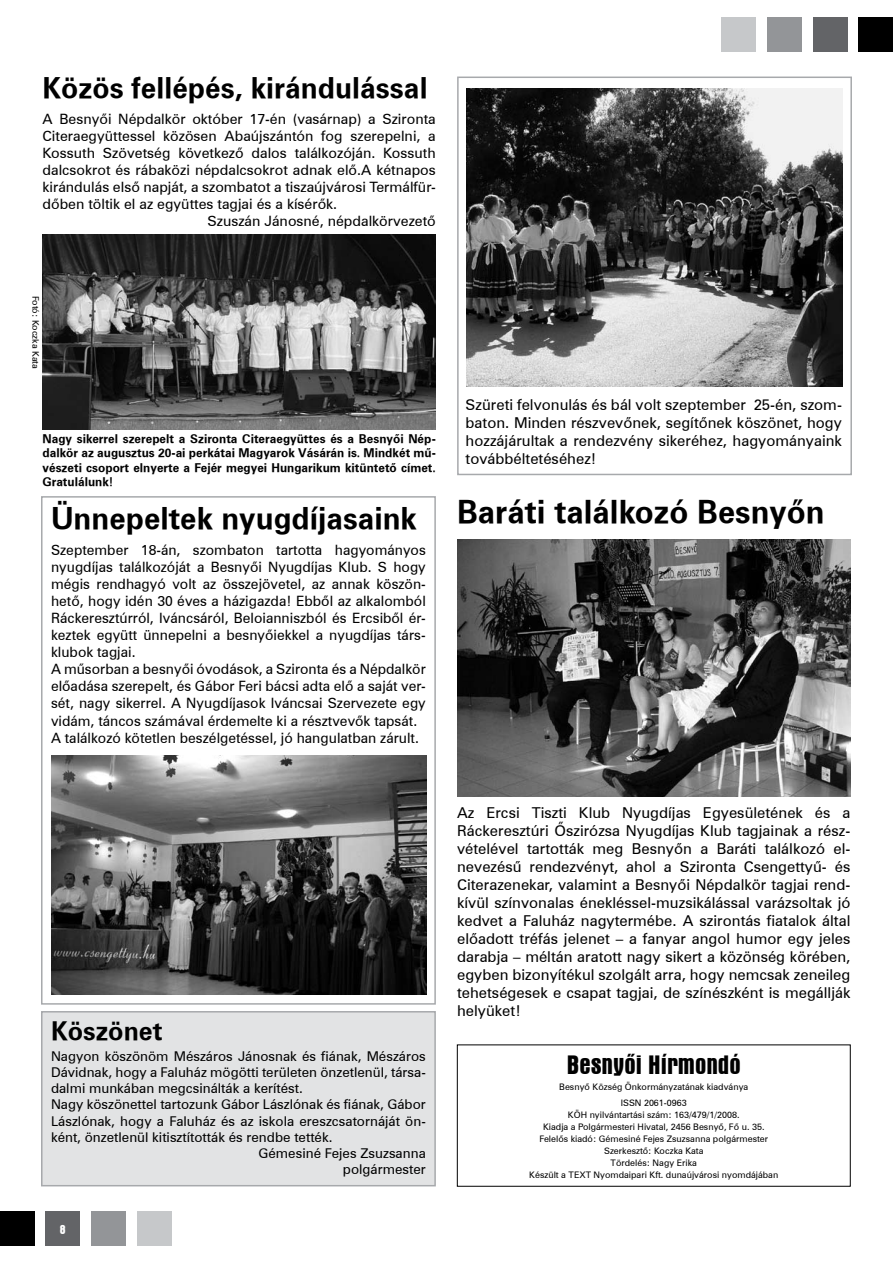
<style>
.page{position:relative;width:893px;height:1263px;background:#fff}
.page>*{position:absolute;margin:0;border:0;box-sizing:border-box;transform-origin:0 0}
.t1{font:31.5px "H Zurich BT Bold";color:#000}
.t2{font:30px "H Zurich BT Bold";color:#000}
.t3{font:28.5px "H Zurich BT Bold";color:#000}
.t4{font:27px "H Aurora Bd Cn BT";color:#000}
.t5{font:25.5px "H Zurich BT Bold";color:#000}
.t6{font:15px/18px "H Zurich BT";color:#000;text-align:justify}
.t7{font:14.25px/17.1px "H Zurich BT";color:#000}
.t8{font:13.5px "H Zurich BT";color:#000}
.t9{font:13.5px "H Aurora Bd Cn BT";color:#fff}
.t10{font:12px/14.4px "H Zurich BT Bold";color:#000;text-align:justify}
.t11{font:9px/12px "H Zurich BT";color:#000;text-align:center}
</style>
<div class="page">
<div style="left:457px;top:77px;width:395px;height:398px;border:2px solid #a7a9ac"></div>
<div style="left:0;top:1212px;width:34px;height:34px;background:#000"></div>
<div style="left:46px;top:1212px;width:34px;height:34px;background:#636467"></div>
<div style="left:92px;top:1212px;width:34px;height:34px;background:#939598"></div>
<div style="left:137px;top:1212px;width:34px;height:34px;background:#c6c8ca"></div>
<div style="left:859px;top:17px;width:34px;height:34px;background:#000"></div>
<div style="left:813px;top:17px;width:34px;height:34px;background:#636467"></div>
<div style="left:767px;top:17px;width:34px;height:34px;background:#939598"></div>
<div style="left:722px;top:17px;width:34px;height:34px;background:#c6c8ca"></div>
<img style="left:43px;top:235px;width:393px;height:194px">
<img style="left:467px;top:88px;width:375px;height:299px">
<div style="left:41px;top:496px;width:395px;height:509px;border:2px solid #a7a9ac"></div>
<div style="left:42px;top:1012px;width:393px;height:174px;background:#e2e3e4"></div>
<div style="left:41px;top:1011px;width:395px;height:175px;border:2px solid #a7a9ac"></div>
<img style="left:457px;top:539px;width:393px;height:258px">
<img style="left:51px;top:755px;width:376px;height:239px">
<h3 class="t3" style="left:43px;top:71px;width:387px">Közös fellépés, kirándulással</h3>
<p class="t7" style="left:43px;top:110px;width:395px">A Besnyői Népdalkör október 17-én (vasárnap) a Szironta</p>
<p class="t7" style="left:43px;top:127px;width:395px">Citeraegyüttessel közösen Abaújszántón fog szerepelni, a</p>
<p class="t7" style="left:43px;top:144px;width:395px">Kossuth Szövetség következő dalos találkozóján. Kossuth</p>
<p class="t7" style="left:43px;top:161px;width:395px">dalcsokrot és rábaközi népdalcsokrot adnak elő.A kétnapos</p>
<p class="t7" style="left:43px;top:178px;width:395px">kirándulás első napját, a szombatot a tiszaújvárosi Termálfür-</p>
<p class="t7" style="left:43px;top:196px;width:296px">dőben töltik el az együttes tagjai és a kísérők.</p>
<p class="t7" style="left:207px;top:213px;width:230px">Szuszán Jánosné, népdalkörvezető</p>
<p class="t11" style="left:42px;top:296px;width:75px;rotate:90deg">Fotó: Koczka Kata</p>
<p class="t6" style="left:466px;top:396px;width:378px">Szüreti felvonulás és bál volt szeptember 25-én, szom&shy;baton. Minden részvevőnek, segítőnek köszönet, hogy hozzájárultak a rendezvény sikeréhez, hagyományaink továbbéltetéséhez!</p>
<p class="t10" style="left:43px;top:431px;width:395px">Nagy sikerrel szerepelt a Szironta Citeraegyüttes és a Besnyői Nép&shy;dalkör az augusztus 20-ai perkátai Magyarok Vásárán is. Mindkét mű&shy;vészeti csoport elnyerte a Fejér megyei Hungarikum kitüntető címet.<br>Gratulálunk!</p>
<h2 class="t2" style="left:51px;top:500px;width:367px">Ünnepeltek nyugdíjasaink</h2>
<h1 class="t1" style="left:457px;top:492px;width:369px">Baráti találkozó Besnyőn</h1>
<p class="t7" style="left:51px;top:541px;width:376px">Szeptember 18-án, szombaton tartotta hagyományos nyugdíjas találkozóját a Besnyői Nyugdíjas Klub. S hogy mégis rendhagyó volt az összejövetel, az annak köszön&shy;hető, hogy idén 30 éves a házigazda! Ebből az alkalomból Ráckeresztúrról, Iváncsáról, Beloianniszból és Ercsiből ér&shy;keztek együtt ünnepelni a besnyőiekkel a nyugdíjas társ&shy;klubok tagjai.<br>A műsorban a besnyői óvodások, a Szironta és a Népdalkör előadása szerepelt, és Gábor Feri bácsi adta elő a saját ver&shy;sét, nagy sikerrel. A Nyugdíjasok Iváncsai Szervezete egy vidám, táncos számával érdemelte ki a résztvevők tapsát.<br>A találkozó kötetlen beszélgetéssel, jó hangulatban zárult.</p>
<h3 class="t5" style="left:51px;top:1016px;width:113px">Köszönet</h3>
<p class="t8" style="left:51px;top:1048px;width:376px">Nagyon köszönöm Mészáros Jánosnak és fiának, Mészáros</p>
<p class="t8" style="left:51px;top:1064px;width:376px">Dávidnak, hogy a Faluház mögötti területen önzetlenül, társa-</p>
<p class="t8" style="left:51px;top:1080px;width:253px">dalmi munkában megcsinálták a kerítést.</p>
<p class="t8" style="left:51px;top:1096px;width:376px">Nagy köszönettel tartozunk Gábor Lászlónak és fiának, Gábor</p>
<p class="t8" style="left:51px;top:1113px;width:376px">Lászlónak, hogy a Faluház és az iskola ereszcsatornáját ön-</p>
<p class="t8" style="left:51px;top:1129px;width:283px">ként, önzetlenül kitisztították és rendbe tették.</p>
<p class="t8" style="left:258px;top:1145px;width:169px">Gémesiné Fejes Zsuzsanna</p>
<p class="t8" style="left:343px;top:1161px;width:84px">polgármester</p>
<p class="t9" style="left:60px;top:1222px;width:7px">8</p>
<p class="t6" style="left:457px;top:803px;width:395px">Az Ercsi Tiszti Klub Nyugdíjas Egyesületének és a Ráckeresztúri Őszirózsa Nyugdíjas Klub tagjainak a rész&shy;vételével tartották meg Besnyőn a Baráti találkozó el&shy;nevezésű rendezvényt, ahol a Szironta Csengettyű- és Citerazenekar, valamint a Besnyői Népdalkör tagjai rend&shy;kívül színvonalas énekléssel-muzsikálással varázsoltak jó kedvet a Faluház nagytermébe. A szirontás fiatalok által előadott tréfás jelenet – a fanyar angol humor egy jeles darabja – méltán aratott nagy sikert a közönség körében, egyben bizonyítékul szolgált arra, hogy nemcsak zeneileg tehetségesek e csapat tagjai, de színészként is megállják helyüket!</p>
<h3 class="t4" style="left:567px;top:1049px;width:176px">Besnyôi Hírmondó</h3>
<p class="t11" style="left:559px;top:1078px;width:191px;line-height:16.2px">Besnyő Község Önkormányzatának kiadványa<br>ISSN 2061-0963</p>
<p class="t11" style="left:529px;top:1109px;width:251px">KÖH nyilvántartási szám: 163/479/1/2008.<br>Kiadja a Polgármesteri Hivatal, 2456 Besnyő, Fő u. 35.<br>Felelős kiadó: Gémesiné Fejes Zsuzsanna polgármester Szerkesztő: Koczka Kata<br>Tördelés: Nagy Erika<br>Készült a Text Nyomdaipari Kft. dunaújvárosi nyomdájában</p>
</div>
